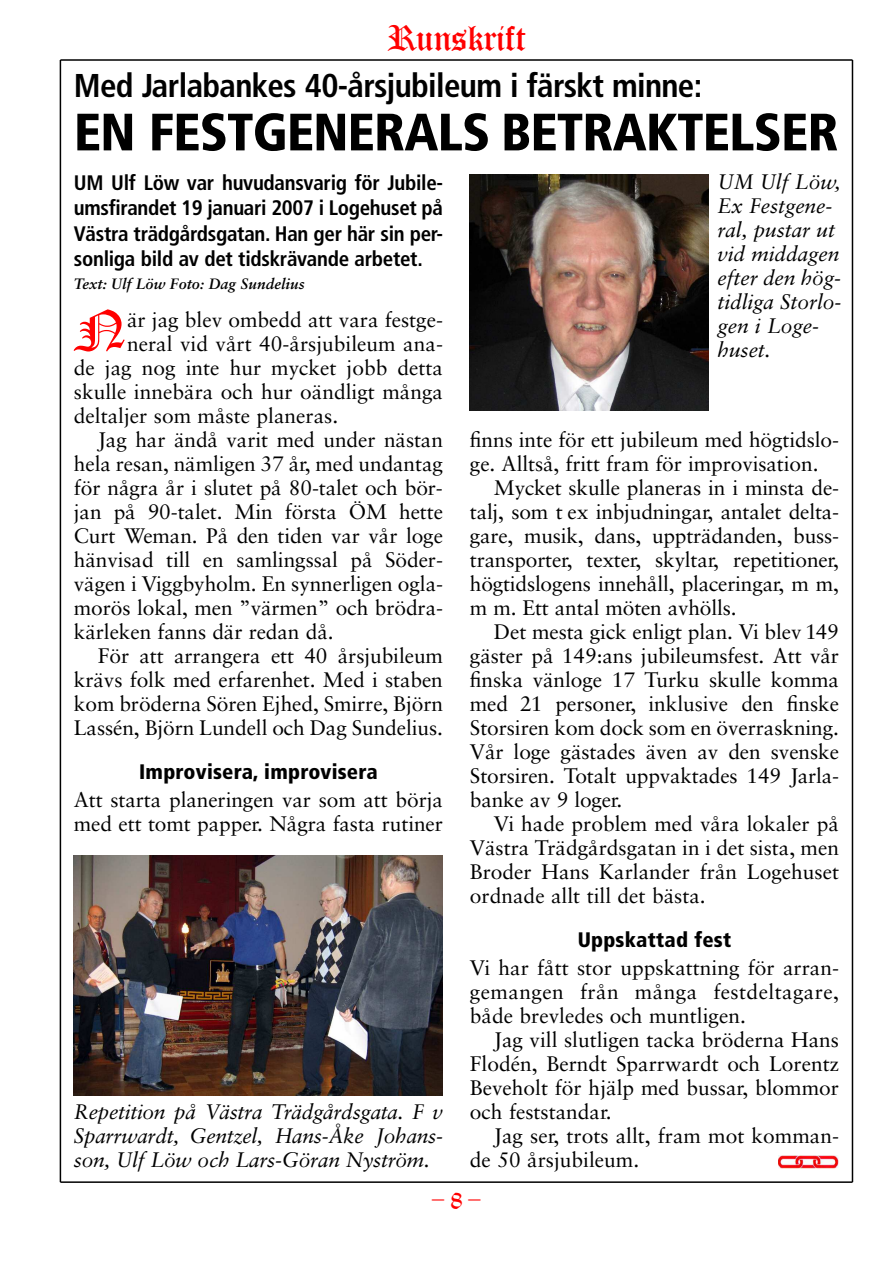
<style>
.page{position:relative;width:893px;height:1263px;background:#fff}
.page>*{position:absolute;margin:0;border:0;box-sizing:border-box;transform-origin:0 0}
.t1{font:900 condensed 52.5px "Frutiger";letter-spacing:-.015em;color:#000}
.t2{font:52.5px "Old English Text";color:#f00}
.t3{font:36px "Old English Text";letter-spacing:-.015em;color:#f00}
.t4{font:700 condensed 33px "Frutiger";letter-spacing:-.02em;color:#000}
.t5{font:24px "Old English Text";color:#f00}
.t6{font:21px/24px "Sabon";letter-spacing:-.005em;color:#000}
.t7{font:italic 21px/24px "Sabon";letter-spacing:-.005em;color:#000;text-align:justify}
.t8{font:700 condensed 21px/25.5px "Frutiger";letter-spacing:-.015em;color:#000;text-align:justify}
.t9{font:900 condensed 21px "Frutiger";letter-spacing:.01em;color:#000}
.t10{font:italic 700 15px "Sabon";color:#000}
</style>
<div class="page">
<hr style="left:60px;top:59px;width:792px;height:2px;background:#000">
<hr style="left:60px;top:60px;width:1px;height:1122px;background:#000">
<hr style="left:852px;top:60px;width:1px;height:1122px;background:#000">
<hr style="left:60px;top:1181px;width:792px;height:2px;background:#000">
<img style="left:778px;top:1155px;width:61px;height:13px">
<img style="left:470px;top:174px;width:238px;height:236px">
<img style="left:74px;top:855px;width:369px;height:240px">
<h2 class="t3" style="left:387px;top:17px;width:140px">Runskrift</h2>
<h3 class="t4" style="left:74px;top:72px;width:630px">Med Jarlabankes 40-årsjubileum i färskt minne:</h3>
<h1 class="t1" style="left:74px;top:111px;width:766px">EN FESTGENERALS BETRAKTELSER</h1>
<p class="t8" style="left:74px;top:171px;width:371px">UM Ulf Löw var huvudansvarig för Jubile&shy;umsfirandet 19 januari 2007 i Logehuset på Västra trädgårdsgatan. Han ger här sin per&shy;sonliga bild av det tidskrävande arbetet.</p>
<p class="t10" style="left:74px;top:277px;width:232px">Text: Ulf Löw Foto: Dag Sundelius</p>
<h1 class="t2" style="left:74px;top:299px;width:55px">N</h1>
<p class="t7" style="left:717px;top:171px;width:125px;text-align:left">UM Ulf Löw,<br>Ex Festgene&shy;ral, pustar ut vid middagen efter den hög&shy;tidliga Storlo&shy;gen i Loge&shy;huset.</p>
<p class="t6" style="left:127px;top:309px;width:317px">är jag blev ombedd att vara festge-</p>
<p class="t6" style="left:127px;top:333px;width:317px">neral vid vårt 40-årsjubileum ana-</p>
<p class="t6" style="left:74px;top:357px;width:371px">de jag nog inte hur mycket jobb detta</p>
<p class="t6" style="left:74px;top:381px;width:371px">skulle innebära och hur oändligt många</p>
<p class="t6" style="left:74px;top:405px;width:266px">deltaljer som måste planeras.</p>
<p class="t6" style="left:98px;top:429px;width:347px">Jag har ändå varit med under nästan</p>
<p class="t6" style="left:74px;top:453px;width:371px">hela resan, nämligen 37 år, med undantag</p>
<p class="t6" style="left:74px;top:477px;width:371px">för några år i slutet på 80-talet och bör-</p>
<p class="t6" style="left:74px;top:501px;width:371px">jan på 90-talet. Min första ÖM hette</p>
<p class="t6" style="left:74px;top:525px;width:371px">Curt Weman. På den tiden var vår loge</p>
<p class="t6" style="left:74px;top:549px;width:371px">hänvisad till en samlingssal på Söder-</p>
<p class="t6" style="left:74px;top:573px;width:371px">vägen i Viggbyholm. En synnerligen ogla-</p>
<p class="t6" style="left:74px;top:597px;width:371px">morös lokal, men ”värmen” och brödra-</p>
<p class="t6" style="left:74px;top:621px;width:261px">kärleken fanns där redan då.</p>
<p class="t6" style="left:98px;top:645px;width:347px">För att arrangera ett 40 årsjubileum</p>
<p class="t6" style="left:74px;top:669px;width:371px">krävs folk med erfarenhet. Med i staben</p>
<p class="t6" style="left:74px;top:693px;width:371px">kom bröderna Sören Ejhed, Smirre, Björn</p>
<p class="t6" style="left:74px;top:717px;width:371px">Lassén, Björn Lundell och Dag Sundelius.</p>
<p class="t9" style="left:139px;top:763px;width:240px">Improvisera, improvisera</p>
<p class="t6" style="left:74px;top:789px;width:371px">Att starta planeringen var som att börja med ett tomt papper. Några fasta rutiner</p>
<p class="t6" style="left:470px;top:429px;width:371px">finns inte för ett jubileum med högtidslo-</p>
<p class="t6" style="left:470px;top:453px;width:350px">ge. Alltså, fritt fram för improvisation.</p>
<p class="t6" style="left:494px;top:477px;width:347px">Mycket skulle planeras in i minsta de-</p>
<p class="t6" style="left:470px;top:501px;width:371px">talj, som t ex inbjudningar, antalet delta-</p>
<p class="t6" style="left:470px;top:525px;width:371px">gare, musik, dans, uppträdanden, buss-</p>
<p class="t6" style="left:470px;top:549px;width:371px">transporter, texter, skyltar, repetitioner,</p>
<p class="t6" style="left:470px;top:573px;width:371px">högtidslogens innehåll, placeringar, m m,</p>
<p class="t6" style="left:470px;top:597px;width:268px">m m. Ett antal möten avhölls.</p>
<p class="t6" style="left:494px;top:621px;width:347px">Det mesta gick enligt plan. Vi blev 149</p>
<p class="t6" style="left:470px;top:645px;width:371px">gäster på 149:ans jubileumsfest. Att vår</p>
<p class="t6" style="left:470px;top:669px;width:371px">finska vänloge 17 Turku skulle komma</p>
<p class="t6" style="left:470px;top:693px;width:371px">med 21 personer, inklusive den finske</p>
<p class="t6" style="left:470px;top:717px;width:371px">Storsiren kom dock som en överraskning.</p>
<p class="t6" style="left:470px;top:741px;width:371px">Vår loge gästades även av den svenske</p>
<p class="t6" style="left:470px;top:765px;width:371px">Storsiren. Totalt uppvaktades 149 Jarla-</p>
<p class="t6" style="left:470px;top:789px;width:154px">banke av 9 loger.</p>
<p class="t6" style="left:494px;top:813px;width:347px">Vi hade problem med våra lokaler på</p>
<p class="t6" style="left:470px;top:837px;width:371px">Västra Trädgårdsgatan in i det sista, men</p>
<p class="t6" style="left:470px;top:861px;width:371px">Broder Hans Karlander från Logehuset</p>
<p class="t6" style="left:470px;top:885px;width:237px">ordnade allt till det bästa.</p>
<p class="t9" style="left:578px;top:931px;width:155px">Uppskattad fest</p>
<p class="t6" style="left:470px;top:957px;width:371px;text-align:justify">Vi har fått stor uppskattning för arran&shy;gemangen från många festdeltagare, både brevledes och muntligen.</p>
<p class="t6" style="left:470px;top:1029px;width:371px;text-align:justify;text-indent:24px">Jag vill slutligen tacka bröderna Hans Flodén, Berndt Sparrwardt och Lorentz Beveholt för hjälp med bussar, blommor och feststandar.</p>
<p class="t6" style="left:470px;top:1125px;width:371px;text-indent:24px">Jag ser, trots allt, fram mot komman&shy;de 50 årsjubileum.</p>
<p class="t7" style="left:74px;top:1101px;width:371px">Repetition på Västra Trädgårdsgata. F v Sparrwardt, Gentzel, Hans-Åke Johans&shy;son, Ulf Löw och Lars-Göran Nyström.</p>
<p class="t5" style="left:432px;top:1184px;width:50px">– 8 –</p>
</div>
